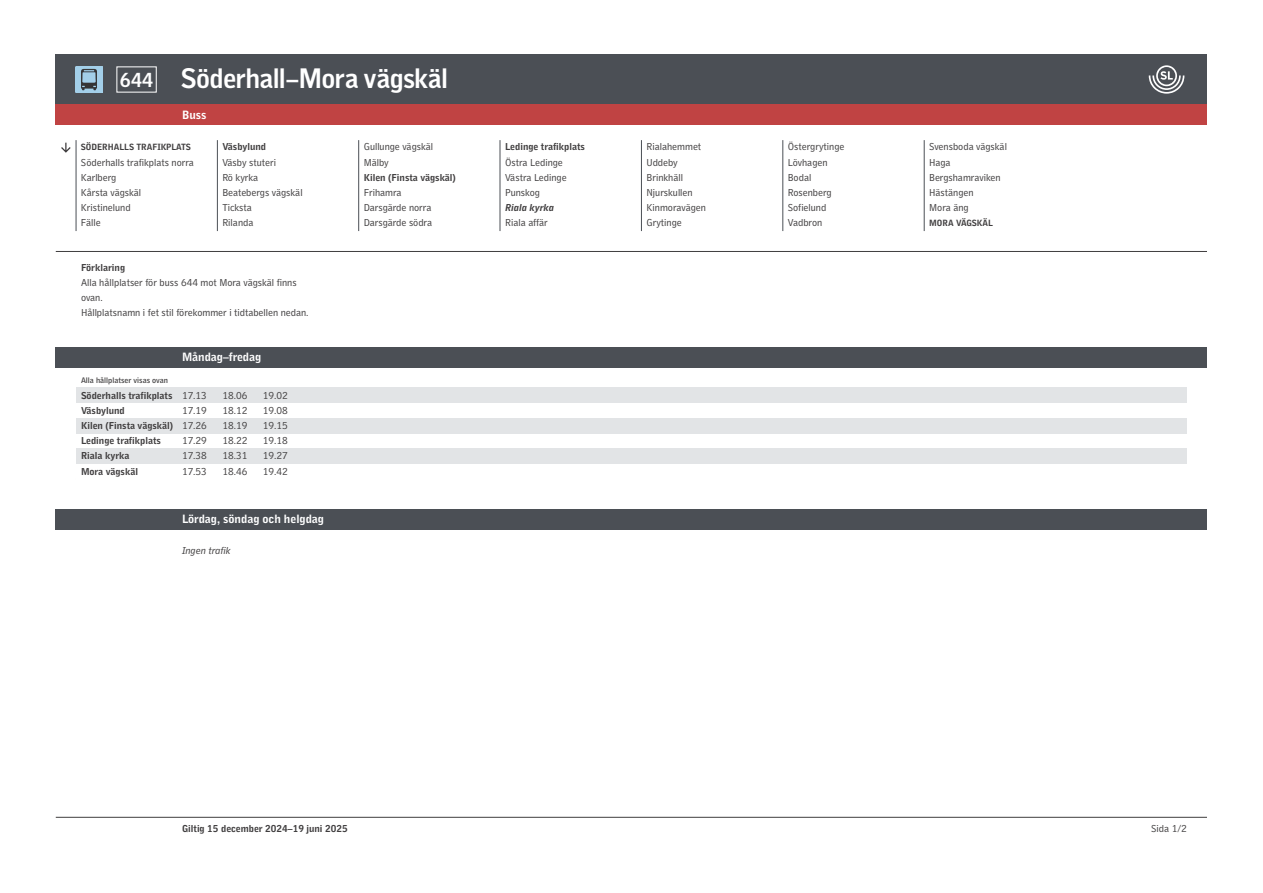
<style>
.page{position:relative;width:1263px;height:893px;background:#fff}
.page>*{position:absolute;margin:0;border:0;box-sizing:border-box;transform-origin:0 0}
.t1{font:700 26.7px "SL Gothic Display";letter-spacing:-.005em;color:#fff}
.t2{font:700 12.15px "SL Gothic Timetable 2";color:#fff}
.t3{font:10.05px/15.1px "SL Gothic Timetable 2";color:#3f3d3e}
.t4{font:700 10.05px/15.1px "SL Gothic Timetable 2";color:#3f3d3e}
.t5{font:italic 10.05px "SL Gothic Timetable 2";color:#3f3d3e}
.t6{font:italic 700 10.05px "SL Gothic Timetable 2";color:#3f3d3e}
.t7{font:700 9.15px "SL Gothic Timetable 2";color:#3f3d3e}
.t8{font:500 8.1px "SL Gothic Timetable 2";color:#3f3d3e}
.s1{font-size:19.2px}
</style>
<div class="page">
<div style="left:56px;top:54px;width:1151px;height:51px;background:#4b4f55"></div>
<img style="left:76px;top:66px;width:26px;height:27px">
<div style="left:56px;top:105px;width:1151px;height:20px;background:#c04343"></div>
<hr style="left:56px;top:817px;width:1151px;height:1px;background:#3f3d3e">
<svg style="left:1149px;top:65px;width:35px;height:29px"></svg>
<hr style="left:56px;top:251px;width:1151px;height:1px;background:#3f3d3e">
<hr style="left:76px;top:140px;width:1px;height:91px;background:#4b4f55">
<hr style="left:217px;top:140px;width:1px;height:91px;background:#4b4f55">
<hr style="left:358px;top:140px;width:1px;height:91px;background:#4b4f55">
<hr style="left:500px;top:140px;width:1px;height:91px;background:#4b4f55">
<hr style="left:641px;top:140px;width:1px;height:91px;background:#4b4f55">
<hr style="left:783px;top:140px;width:1px;height:91px;background:#4b4f55">
<hr style="left:924px;top:140px;width:1px;height:91px;background:#4b4f55">
<svg style="left:61px;top:143px;width:10px;height:10px"></svg>
<div style="left:56px;top:347px;width:1151px;height:20px;background:#4b4f55"></div>
<div style="left:76px;top:387px;width:1111px;height:16px;background:#e2e4e6"></div>
<div style="left:76px;top:418px;width:1111px;height:15px;background:#e2e4e6"></div>
<div style="left:76px;top:448px;width:1111px;height:15px;background:#e2e4e6"></div>
<div style="left:56px;top:509px;width:1151px;height:20px;background:#4b4f55"></div>
<h1 class="t1" style="left:120px;top:67px;width:329px"><span class="s1">644</span> Söderhall–Mora vägskäl</h1>
<p class="t2" style="left:182px;top:111px;width:26px">Buss</p>
<p class="t7" style="left:81px;top:144px;width:112px">SÖDERHALLS TRAFIKPLATS</p>
<p class="t3" style="left:81px;top:155px;width:114px">Söderhalls trafikplats norra<br>Karlberg<br>Kårsta vägskäl<br>Kristinelund<br>Fälle</p>
<p class="t4" style="left:222px;top:140px;width:45px">Väsbylund</p>
<p class="t3" style="left:222px;top:155px;width:82px">Väsby stuteri<br>Rö kyrka<br>Beatebergs vägskäl<br>Ticksta<br>Rilanda</p>
<p class="t4" style="left:81px;top:261px;width:46px">Förklaring</p>
<p class="t3" style="left:81px;top:276px;width:229px">Alla hållplatser för buss 644 mot Mora vägskäl finns ovan.<br>Hållplatsnamn i fet stil förekommer i tidtabellen nedan.</p>
<p class="t8" style="left:81px;top:377px;width:89px">Alla hållplatser visas ovan</p>
<p class="t2" style="left:182px;top:353px;width:81px">Måndag–fredag</p>
<p class="t3" style="left:182px;top:389px;width:26px;text-align:justify">17.13<br>17.19<br>17.26<br>17.29<br>17.38<br>17.53</p>
<p class="t4" style="left:81px;top:389px;width:94px">Söderhalls trafikplats<br>Väsbylund<br>Kilen (Finsta vägskäl)<br>Ledinge trafikplats<br>Riala kyrka<br>Mora vägskäl</p>
<p class="t3" style="left:263px;top:389px;width:26px;text-align:justify">19.02<br>19.08<br>19.15<br>19.18<br>19.27<br>19.42</p>
<p class="t3" style="left:222px;top:389px;width:26px;text-align:justify">18.06<br>18.12<br>18.19<br>18.22<br>18.31<br>18.46</p>
<p class="t2" style="left:182px;top:515px;width:144px">Lördag, söndag och helgdag</p>
<p class="t5" style="left:182px;top:545px;width:50px">Ingen trafik</p>
<p class="t3" style="left:364px;top:140px;width:71px">Gullunge vägskäl<br>Mälby</p>
<p class="t4" style="left:364px;top:171px;width:94px">Kilen (Finsta vägskäl)</p>
<p class="t3" style="left:364px;top:186px;width:70px">Frihamra<br>Darsgärde norra<br>Darsgärde södra</p>
<p class="t4" style="left:505px;top:140px;width:81px">Ledinge trafikplats</p>
<p class="t3" style="left:505px;top:155px;width:63px">Östra Ledinge<br>Västra Ledinge<br>Punskog</p>
<p class="t6" style="left:505px;top:204px;width:50px">Riala kyrka</p>
<p class="t3" style="left:505px;top:216px;width:44px">Riala affär</p>
<p class="t3" style="left:647px;top:140px;width:61px">Rialahemmet<br>Uddeby<br>Brinkhäll<br>Njurskullen<br>Kinmoravägen<br>Grytinge</p>
<p class="t3" style="left:788px;top:140px;width:58px">Östergrytinge<br>Lövhagen<br>Bodal<br>Rosenberg<br>Sofielund<br>Vadbron</p>
<p class="t3" style="left:929px;top:140px;width:79px">Svensboda vägskäl<br>Haga<br>Bergshamraviken<br>Hästängen<br>Mora äng</p>
<p class="t7" style="left:929px;top:220px;width:65px">MORA VÄGSKÄL</p>
<p class="t4" style="left:182px;top:822px;width:167px">Giltig 15 december 2024–19 juni 2025</p>
<p class="t3" style="left:1151px;top:822px;width:37px">Sida 1/2</p>
</div>
